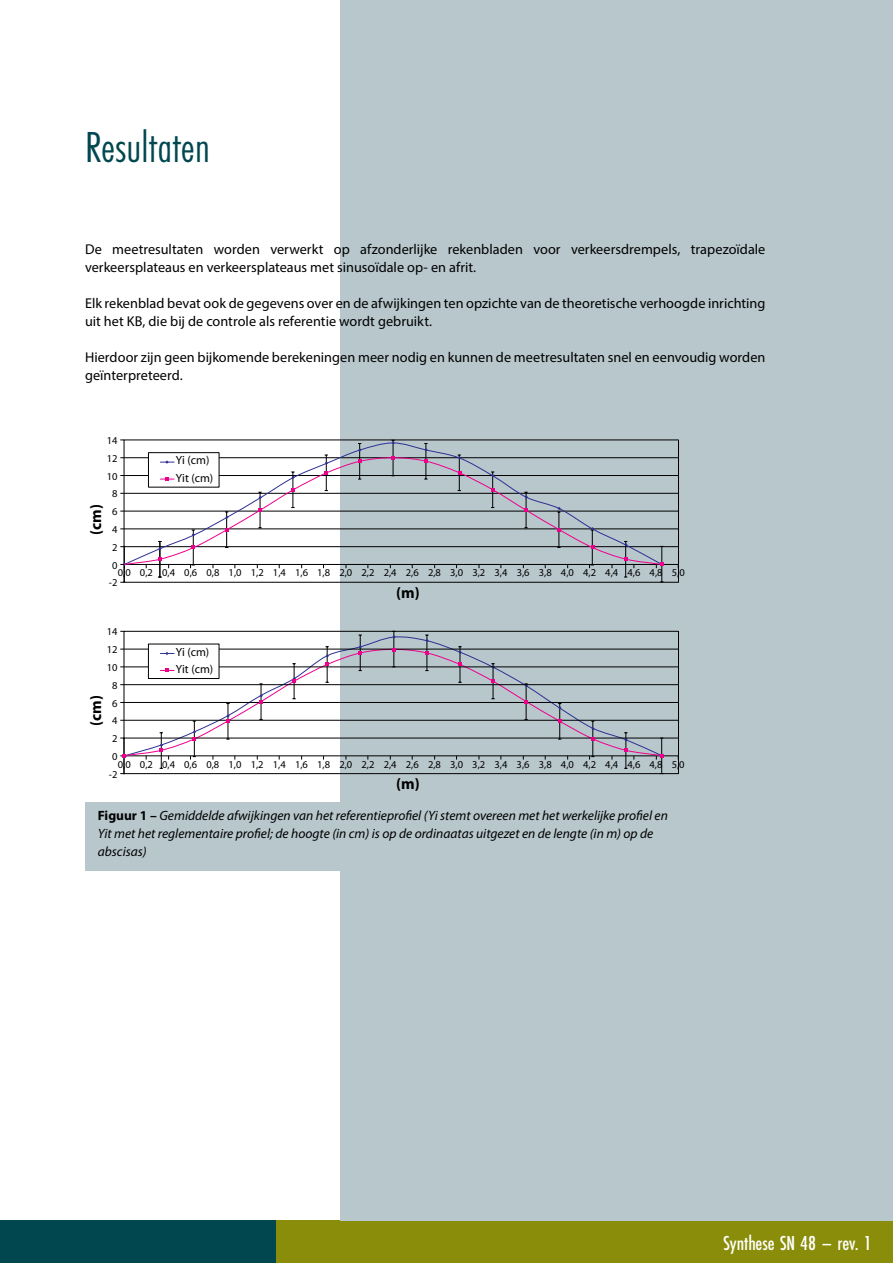
<style>
.page{position:relative;width:893px;height:1263px;background:#fff}
.page>*{position:absolute;margin:0;border:0;box-sizing:border-box;transform-origin:0 0}
.t1{font:45px "Futura PT Cond";color:#00474f}
.t2{font:500 21px "Futura PT Cond";color:#fff}
.t3{font:700 15.75px "Myriad";color:#000}
.t4{font:14.25px/18px "Myriad Pro";letter-spacing:.005em;color:#000}
.t5{font:italic 13.5px/18px "Myriad Pro";color:#000}
.t6{font:11.85px/17.2px "Myriad";color:#000}
.t7{font:10.5px/17.9px "Myriad";color:#000;text-align:center}
.s1{font-weight:700;font-style:normal}
</style>
<div class="page">
<div style="left:0;top:1220px;width:276px;height:43px;background:#00474f"></div>
<div style="left:276px;top:1220px;width:617px;height:43px;background:#8a8d09"></div>
<div style="left:340px;top:0;width:553px;height:1220px;background:#b8c7cc"></div>
<div style="left:85px;top:802px;width:604px;height:68px;background:#b8c7cc"></div>
<hr style="left:124px;top:546px;width:554px;height:1px;background:#000">
<hr style="left:124px;top:529px;width:554px;height:1px;background:#000">
<hr style="left:124px;top:511px;width:554px;height:1px;background:#000">
<hr style="left:124px;top:493px;width:554px;height:1px;background:#000">
<hr style="left:124px;top:475px;width:554px;height:1px;background:#000">
<hr style="left:124px;top:457px;width:554px;height:1px;background:#000">
<div style="left:124px;top:439px;width:555px;height:144px;border:1px solid #000"></div>
<hr style="left:124px;top:564px;width:554px;height:1px;background:#000">
<svg style="left:123px;top:442px;width:533px;height:124px"></svg>
<svg style="left:123px;top:457px;width:540px;height:108px"></svg>
<svg style="left:158px;top:541px;width:4px;height:37px"></svg>
<svg style="left:190px;top:530px;width:5px;height:38px"></svg>
<svg style="left:225px;top:512px;width:4px;height:36px"></svg>
<svg style="left:258px;top:492px;width:4px;height:36px"></svg>
<svg style="left:291px;top:472px;width:4px;height:36px"></svg>
<svg style="left:325px;top:455px;width:3px;height:36px"></svg>
<svg style="left:358px;top:443px;width:3px;height:37px"></svg>
<svg style="left:391px;top:440px;width:4px;height:36px"></svg>
<svg style="left:424px;top:443px;width:4px;height:37px"></svg>
<svg style="left:458px;top:455px;width:3px;height:36px"></svg>
<svg style="left:491px;top:472px;width:3px;height:36px"></svg>
<svg style="left:524px;top:492px;width:4px;height:36px"></svg>
<svg style="left:557px;top:507px;width:4px;height:41px"></svg>
<svg style="left:589px;top:527px;width:5px;height:41px"></svg>
<svg style="left:624px;top:541px;width:3px;height:37px"></svg>
<svg style="left:656px;top:546px;width:8px;height:37px"></svg>
<svg style="left:120px;top:546px;width:6px;height:37px"></svg>
<div style="left:148px;top:453px;width:71px;height:34px;background:#fff"></div>
<div style="left:148px;top:452px;width:71px;height:35px;border:1px solid #000"></div>
<svg style="left:160px;top:460px;width:14px;height:4px"></svg>
<svg style="left:160px;top:477px;width:14px;height:4px"></svg>
<div style="left:124px;top:631px;width:555px;height:143px;border:1px solid #000"></div>
<hr style="left:124px;top:755px;width:554px;height:1px;background:#000">
<svg style="left:124px;top:635px;width:327px;height:13px"></svg>
<svg style="left:124px;top:648px;width:539px;height:109px"></svg>
<hr style="left:124px;top:738px;width:554px;height:1px;background:#000">
<hr style="left:124px;top:720px;width:554px;height:1px;background:#000">
<hr style="left:124px;top:702px;width:554px;height:1px;background:#000">
<hr style="left:124px;top:684px;width:554px;height:1px;background:#000">
<hr style="left:124px;top:667px;width:554px;height:1px;background:#000">
<hr style="left:124px;top:649px;width:554px;height:1px;background:#000">
<div style="left:148px;top:644px;width:71px;height:34px;background:#fff"></div>
<div style="left:148px;top:644px;width:71px;height:35px;border:1px solid #000"></div>
<svg style="left:160px;top:652px;width:14px;height:3px"></svg>
<svg style="left:160px;top:669px;width:14px;height:3px"></svg>
<svg style="left:120px;top:738px;width:7px;height:36px"></svg>
<svg style="left:160px;top:732px;width:9px;height:37px"></svg>
<svg style="left:190px;top:721px;width:6px;height:38px"></svg>
<svg style="left:226px;top:703px;width:4px;height:37px"></svg>
<svg style="left:259px;top:684px;width:4px;height:36px"></svg>
<svg style="left:292px;top:663px;width:4px;height:36px"></svg>
<svg style="left:325px;top:646px;width:4px;height:37px"></svg>
<svg style="left:359px;top:635px;width:3px;height:36px"></svg>
<svg style="left:392px;top:631px;width:4px;height:37px"></svg>
<svg style="left:425px;top:635px;width:4px;height:36px"></svg>
<svg style="left:458px;top:646px;width:4px;height:37px"></svg>
<svg style="left:491px;top:663px;width:4px;height:36px"></svg>
<svg style="left:524px;top:684px;width:4px;height:36px"></svg>
<svg style="left:558px;top:703px;width:4px;height:37px"></svg>
<svg style="left:589px;top:721px;width:6px;height:38px"></svg>
<svg style="left:624px;top:732px;width:4px;height:37px"></svg>
<svg style="left:656px;top:738px;width:8px;height:36px"></svg>
<h1 class="t1" style="left:85px;top:121px;width:126px">Resultaten</h1>
<p class="t4" style="left:85px;top:240px;width:682px">De meetresultaten worden verwerkt op afzonderlijke rekenbladen voor verkeersdrempels, trapezoïdale verkeersplateaus en verkeersplateaus met sinusoïdale op- en afrit.</p>
<p class="t4" style="left:85px;top:294px;width:682px">Elk rekenblad bevat ook de gegevens over en de afwijkingen ten opzichte van de theoretische verhoogde inrichting uit het KB, die bij de controle als referentie wordt gebruikt.</p>
<p class="t4" style="left:85px;top:348px;width:682px">Hierdoor zijn geen bijkomende berekeningen meer nodig en kunnen de meetresultaten snel en eenvoudig worden geïnterpreteerd.</p>
<p class="t7" style="left:107px;top:432px;width:12px">14<br>12<br>10<br>8<br>6<br>4<br>2</p>
<p class="t7" style="left:109px;top:574px;width:10px">-2</p>
<p class="t6" style="left:176px;top:452px;width:39px">Yi (cm)<br>Yit (cm)</p>
<p class="t3" style="left:88px;top:535px;width:32px;rotate:-90deg">(cm)</p>
<p class="t7" style="left:112px;top:556px;width:7px">0</p>
<p class="t7" style="left:118px;top:564px;width:568px">0,0 0,2 0,4 0,6 0,8 1,0 1,2 1,4 1,6 1,8 2,0 2,2 2,4 2,6 2,8 3,0 3,2 3,4 3,6 3,8 4,0 4,2 4,4 4,6 4,8 5,0</p>
<p class="t3" style="left:396px;top:584px;width:25px">(m)</p>
<p class="t7" style="left:107px;top:623px;width:12px">14<br>12<br>10<br>8<br>6<br>4<br>2</p>
<p class="t7" style="left:109px;top:766px;width:10px">-2</p>
<p class="t6" style="left:176px;top:644px;width:39px">Yi (cm)<br>Yit (cm)</p>
<p class="t3" style="left:88px;top:726px;width:32px;rotate:-90deg">(cm)</p>
<p class="t7" style="left:112px;top:748px;width:7px">0</p>
<p class="t7" style="left:118px;top:755px;width:568px">0,0 0,2 0,4 0,6 0,8 1,0 1,2 1,4 1,6 1,8 2,0 2,2 2,4 2,6 2,8 3,0 3,2 3,4 3,6 3,8 4,0 4,2 4,4 4,6 4,8 5,0</p>
<p class="t3" style="left:396px;top:775px;width:25px">(m)</p>
<p class="t5" style="left:98px;top:807px;width:572px"><span class="s1">Figuur 1 –</span> Gemiddelde afwijkingen van het referentieprofiel (Yi stemt overeen met het werkelijke profiel en<br>Yit met het reglementaire profiel; de hoogte (in cm) is op de ordinaatas uitgezet en de lengte (in m) op de abscisas)</p>
<h2 class="t2" style="left:723px;top:1231px;width:150px">Synthese SN 48 – rev. 1</h2>
</div>
